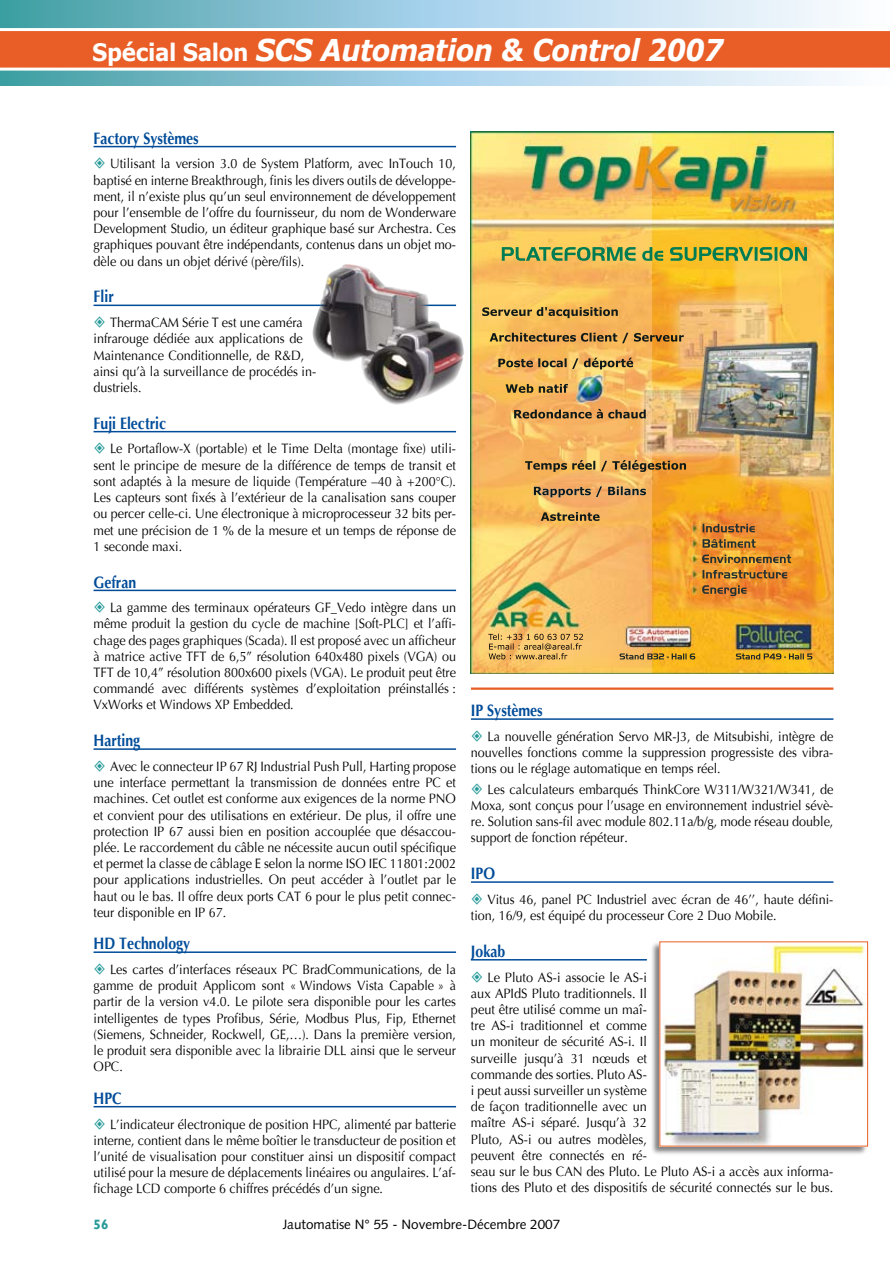
<style>
.page{position:relative;width:893px;height:1263px;background:#fff}
.page>*{position:absolute;margin:0;border:0;box-sizing:border-box;transform-origin:0 0}
.t1{font:italic 700 30px "Verdana";letter-spacing:-.02em;color:#fff;scale:.9 1}
.t2{font:700 16.5px "Optima";color:#004c99;scale:.85 1}
.t3{font:13.5px/16.2px "Optima";color:#000;text-align:justify;scale:.93 1}
.t4{font:13.5px/16.2px "Optima";color:#000;scale:.94 1}
.t5{font:13.5px "Syntax";color:#000}
.t6{font:700 13.5px "Gill Sans";color:#279b99}
.s1{font-style:normal;font-size:24px}
</style>
<div class="page">
<svg style="left:0;top:0;width:842px;height:85px;background:#a0cddd"></svg>
<svg style="left:0;top:28px;width:890px;height:43px;background:#eb7547"></svg>
<hr style="left:94px;top:146px;width:362px;height:1px;background:#004c99">
<hr style="left:94px;top:305px;width:362px;height:1px;background:#004c99">
<hr style="left:94px;top:431px;width:362px;height:1px;background:#004c99">
<hr style="left:94px;top:590px;width:362px;height:1px;background:#004c99">
<hr style="left:94px;top:748px;width:362px;height:2px;background:#004c99">
<hr style="left:94px;top:951px;width:362px;height:2px;background:#004c99">
<hr style="left:94px;top:1106px;width:362px;height:1px;background:#004c99">
<hr style="left:471px;top:718px;width:362px;height:2px;background:#004c99">
<hr style="left:471px;top:881px;width:362px;height:2px;background:#004c99">
<hr style="left:471px;top:959px;width:176px;height:1px;background:#004c99">
<img style="left:471px;top:131px;width:362px;height:542px">
<div style="left:650px;top:940px;width:219px;height:216px;background:#000;opacity:.5"></div>
<img style="left:662px;top:944px;width:204px;height:200px">
<img style="left:310px;top:264px;width:154px;height:141px">
<hr style="left:471px;top:687px;width:362px;height:3px;background:#e95e27">
<h1 class="t1" style="left:92px;top:31px;width:703px"><span class="s1">Spécial Salon</span> SCS Automation &amp; Control 2007</h1>
<p class="t2" style="left:94px;top:129px;width:125px">Factory Systèmes</p>
<p class="t3" style="left:94px;top:156px;width:391px;text-indent:16px">Utilisant la version 3.0 de System Platform, avec InTouch 10, baptisé en interne Breakthrough, finis les divers outils de développe&shy;ment, il n’existe plus qu’un seul environnement de développement pour l’ensemble de l’offre du fournisseur, du nom de Wonderware Development Studio, un éditeur graphique basé sur Archestra. Ces graphiques pouvant être indépendants, contenus dans un objet mo&shy;dèle ou dans un objet dérivé (père/fils).</p>
<p class="t2" style="left:94px;top:287px;width:25px">Flir</p>
<p class="t3" style="left:94px;top:315px;width:241px;text-align:left;text-indent:16px">ThermaCAM Série T est une caméra infrarouge dédiée aux applications de<br>Maintenance Conditionnelle, de R&amp;D, ainsi qu’à la surveillance de procédés in&shy;dustriels.</p>
<p class="t2" style="left:94px;top:414px;width:87px">Fuji Electric</p>
<p class="t3" style="left:94px;top:441px;width:391px;text-indent:16px">Le Portaflow-X (portable) et le Time Delta (montage fixe) utili&shy;sent le principe de mesure de la différence de temps de transit et sont adaptés à la mesure de liquide (Température –40 à +200°C).<br>Les capteurs sont fixés à l’extérieur de la canalisation sans couper ou percer celle-ci. Une électronique à microprocesseur 32 bits per&shy;met une précision de 1 % de la mesure et un temps de réponse de 1 seconde maxi.</p>
<p class="t2" style="left:94px;top:572px;width:52px">Gefran</p>
<p class="t3" style="left:94px;top:600px;width:391px;text-indent:16px">La gamme des terminaux opérateurs GF_Vedo intègre dans un même produit la gestion du cycle de machine [Soft-PLC] et l’affi&shy;chage des pages graphiques (Scada). Il est proposé avec un afficheur à matrice active TFT de 6,5” résolution 640x480 pixels (VGA) ou TFT de 10,4” résolution 800x600 pixels (VGA). Le produit peut être commandé avec différents systèmes d’exploitation préinstallés :<br>VxWorks et Windows XP Embedded.</p>
<p class="t2" style="left:94px;top:731px;width:57px">Harting</p>
<p class="t3" style="left:94px;top:758px;width:391px;text-indent:16px">Avec le connecteur IP 67 RJ Industrial Push Pull, Harting propose une interface permettant la transmission de données entre PC et machines. Cet outlet est conforme aux exigences de la norme PNO et convient pour des utilisations en extérieur. De plus, il offre une protection IP 67 aussi bien en position accouplée que désaccou&shy;plée. Le raccordement du câble ne nécessite aucun outil spécifique et permet la classe de câblage E selon la norme ISO IEC 11801:2002 pour applications industrielles. On peut accéder à l’outlet par le haut ou le bas. Il offre deux ports CAT 6 pour le plus petit connec&shy;teur disponible en IP 67.</p>
<p class="t2" style="left:94px;top:934px;width:115px">HD Technology</p>
<p class="t3" style="left:94px;top:961px;width:391px;text-indent:16px">Les cartes d’interfaces réseaux PC BradCommunications, de la gamme de produit Applicom sont « Windows Vista Capable » à partir de la version v4.0. Le pilote sera disponible pour les cartes intelligentes de types Profibus, Série, Modbus Plus, Fip, Ethernet (Siemens, Schneider, Rockwell, GE,…). Dans la première version, le produit sera disponible avec la librairie DLL ainsi que le serveur OPC.</p>
<p class="t2" style="left:94px;top:1089px;width:35px">HPC</p>
<p class="t3" style="left:94px;top:1116px;width:391px;text-indent:16px">L’indicateur électronique de position HPC, alimenté par batterie interne, contient dans le même boîtier le transducteur de position et l’unité de visualisation pour constituer ainsi un dispositif compact utilisé pour la mesure de déplacements linéaires ou angulaires. L’af&shy;fichage LCD comporte 6 chiffres précédés d’un signe.</p>
<p class="t2" style="left:471px;top:701px;width:86px">IP Systèmes</p>
<p class="t3" style="left:471px;top:728px;width:391px;text-indent:16px">La nouvelle génération Servo MR-J3, de Mitsubishi, intègre de nouvelles fonctions comme la suppression progressiste des vibra&shy;tions ou le réglage automatique en temps réel.</p>
<p class="t3" style="left:471px;top:781px;width:391px;text-indent:16px">Les calculateurs embarqués ThinkCore W311/W321/W341, de Moxa, sont conçus pour l’usage en environnement industriel sévè&shy;re. Solution sans-fil avec module 802.11a/b/g, mode réseau double, support de fonction répéteur.</p>
<p class="t2" style="left:471px;top:864px;width:30px">IPO</p>
<p class="t3" style="left:471px;top:891px;width:391px;text-indent:16px">Vitus 46, panel PC Industriel avec écran de 46’’, haute défini&shy;tion, 16/9, est équipé du processeur Core 2 Duo Mobile.</p>
<p class="t2" style="left:471px;top:942px;width:42px">Jokab</p>
<p class="t4" style="left:471px;top:969px;width:387px;text-indent:16px">Le Pluto AS-i associe le AS-i<br>aux APIdS Pluto traditionnels. Il<br>peut être utilisé comme un maî-<br>tre AS-i traditionnel et comme<br>un moniteur de sécurité AS-i. Il<br>surveille jusqu’à 31 nœuds et<br>commande des sorties. Pluto AS-<br>i peut aussi surveiller un système<br>de façon traditionnelle avec un<br>maître AS-i séparé. Jusqu’à 32<br>Pluto, AS-i ou autres modèles,<br>peuvent être connectés en ré-<br>seau sur le bus CAN des Pluto. Le Pluto AS-i a accès aux informa&shy;tions des Pluto et des dispositifs de sécurité connectés sur le bus.</p>
<p class="t6" style="left:94px;top:1216px;width:16px">56</p>
<p class="t5" style="left:283px;top:1216px;width:279px">Jautomatise N° 55 - Novembre-Décembre 2007</p>
</div>
